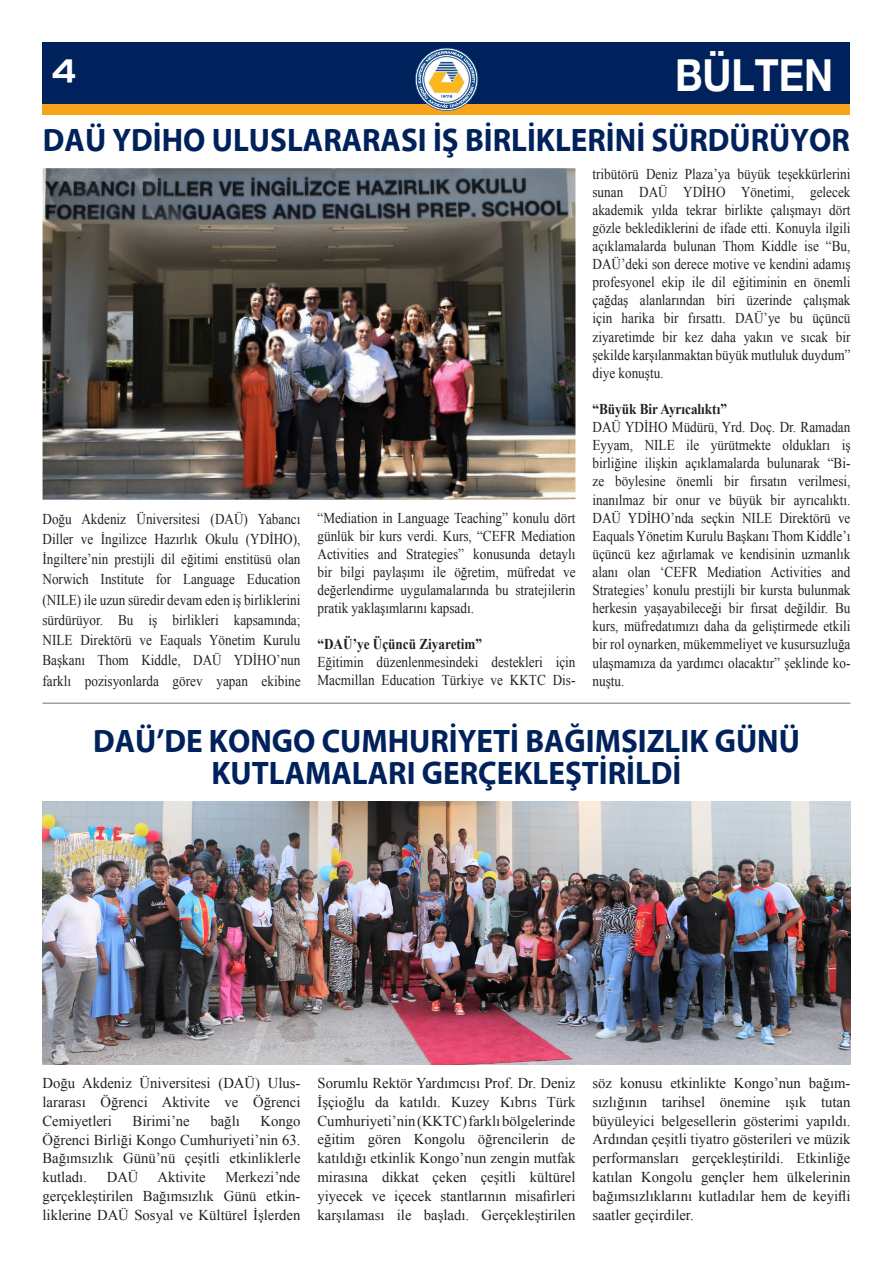
<style>
.page{position:relative;width:893px;height:1263px;background:#fff}
.page>*{position:absolute;margin:0;border:0;box-sizing:border-box;transform-origin:0 0}
.t1{font:700 44.1px "Helvetica Neue EMU";color:#fff;scale:.89 1}
.t2{font:700 32.7px/31.5px "Myriad EMU";color:#00225c;text-align:center;scale:.95 1}
.t3{font:31.5px "Handel EMU";color:#fff}
.t4{font:15px/18.1px "Times New Roman";color:#231f20;text-align:justify;scale:.88 1}
.t5{font:15px/18.9px "Times New Roman";color:#231f20;text-align:justify}
.t6{font:700 15px "Times New Roman";color:#231f20;scale:.88 1}
</style>
<div class="page">
<div style="left:43px;top:43px;width:807px;height:72px;background:#f9a31b"></div>
<div style="left:43px;top:43px;width:807px;height:61px;background:#00225c"></div>
<svg style="left:415px;top:48px;width:63px;height:63px"></svg>
<hr style="left:43px;top:702px;width:807px;height:2px;background:#939598">
<img style="left:43px;top:168px;width:532px;height:332px">
<img style="left:43px;top:801px;width:807px;height:264px">
<p class="t3" style="left:52px;top:52px;width:26px">4</p>
<p class="t1" style="left:675px;top:48px;width:179px">BÜLTEN</p>
<p class="t2" style="left:43px;top:125px;width:851px">DAÜ YDİHO ULUSLARARASI İŞ BİRLİKLERİNİ SÜRDÜRÜYOR</p>
<p class="t4" style="left:43px;top:508px;width:295px;line-height:20.2px">Doğu Akdeniz Üniversitesi (DAÜ) Yabancı Diller ve İngilizce Hazırlık Okulu (YDİHO), İngiltere’nin prestijli dil eğitimi enstitüsü olan Norwich Institute for Language Education (NILE) ile uzun süredir devam eden iş birliklerini sürdürüyor. Bu iş birlikleri kapsamında; NILE Direktörü ve Eaquals Yönetim Kurulu Başkanı Thom Kiddle, DAÜ YDİHO’nun farklı pozisyonlarda görev yapan ekibine</p>
<p class="t4" style="left:317px;top:509px;width:295px">“Mediation in Language Teaching” konulu dört günlük bir kurs verdi. Kurs, “CEFR Mediation Activities and Strategies” konusunda detaylı bir bilgi paylaşımı ile öğretim, müfredat ve değerlendirme uygulamalarında bu stratejilerin pratik yaklaşımlarını kapsadı.</p>
<p class="t6" style="left:317px;top:634px;width:189px">“DAÜ’ye Üçüncü Ziyaretim”</p>
<p class="t4" style="left:317px;top:653px;width:295px">Eğitimin düzenlenmesindeki destekleri için<br>Macmillan Education Türkiye ve KKTC Dis-</p>
<p class="t4" style="left:592px;top:164px;width:295px">tribütörü Deniz Plaza’ya büyük teşekkürlerini sunan DAÜ YDİHO Yönetimi, gelecek akademik yılda tekrar birlikte çalışmayı dört gözle beklediklerini de ifade etti. Konuyla ilgili açıklamalarda bulunan Thom Kiddle ise “Bu, DAÜ’deki son derece motive ve kendini adamış profesyonel ekip ile dil eğitiminin en önemli çağdaş alanlarından biri üzerinde çalışmak için harika bir fırsattı. DAÜ’ye bu üçüncü ziyaretimde bir kez daha yakın ve sıcak bir şekilde karşılanmaktan büyük mutluluk duydum” diye konuştu.</p>
<p class="t6" style="left:592px;top:399px;width:154px">“Büyük Bir Ayrıcalıktı”</p>
<p class="t4" style="left:592px;top:418px;width:295px">DAÜ YDİHO Müdürü, Yrd. Doç. Dr. Ramadan Eyyam, NILE ile yürütmekte oldukları iş birliğine ilişkin açıklamalarda bulunarak “Bi&shy;ze böylesine önemli bir fırsatın verilmesi, inanılmaz bir onur ve büyük bir ayrıcalıktı.<br>DAÜ YDİHO’nda seçkin NILE Direktörü ve Eaquals Yönetim Kurulu Başkanı Thom Kiddle’ı üçüncü kez ağırlamak ve kendisinin uzmanlık alanı olan ‘CEFR Mediation Activities and Strategies’ konulu prestijli bir kursta bulunmak herkesin yaşayabileceği bir fırsat değildir. Bu kurs, müfredatımızı daha da geliştirmede etkili bir rol oynarken, mükemmeliyet ve kusursuzluğa ulaşmamıza da yardımcı olacaktır” şeklinde ko&shy;nuştu.</p>
<p class="t2" style="left:93px;top:726px;width:746px">DAÜ’DE KONGO CUMHURİYETİ BAĞIMSIZLIK GÜNÜ<br>KUTLAMALARI GERÇEKLEŞTİRİLDİ</p>
<p class="t5" style="left:43px;top:1073px;width:259px">Doğu Akdeniz Üniversitesi (DAÜ) Ulus&shy;lararası Öğrenci Aktivite ve Öğrenci Cemiyetleri</p>
<p class="t5" style="left:133px;top:1111px;width:59px">Birimi’ne</p>
<p class="t5" style="left:210px;top:1111px;width:31px">bağlı</p>
<p class="t5" style="left:43px;top:1111px;width:259px;text-indent:218px">Kongo Öğrenci Birliği Kongo Cumhuriyeti’nin 63.<br>Bağımsızlık Günü’nü çeşitli etkinliklerle kutladı.</p>
<p class="t5" style="left:107px;top:1167px;width:33px">DAÜ</p>
<p class="t5" style="left:157px;top:1167px;width:50px">Aktivite</p>
<p class="t5" style="left:43px;top:1167px;width:259px;text-indent:183px">Merkezi’nde gerçekleştirilen Bağımsızlık Günü etkin&shy;liklerine DAÜ Sosyal ve Kültürel İşlerden</p>
<p class="t5" style="left:317px;top:1073px;width:259px">Sorumlu Rektör Yardımcısı Prof. Dr. Deniz İşçioğlu da katıldı. Kuzey Kıbrıs Türk Cumhuriyeti’nin (KKTC) farklı bölgelerinde eğitim gören Kongolu öğrencilerin de katıldığı etkinlik Kongo’nun zengin mutfak mirasına dikkat çeken çeşitli kültürel yiyecek ve içecek stantlarının misafirleri karşılaması ile başladı. Gerçekleştirilen</p>
<p class="t5" style="left:592px;top:1073px;width:260px">söz konusu etkinlikte Kongo’nun bağım&shy;sızlığının tarihsel önemine ışık tutan büyüleyici belgesellerin gösterimi yapıldı.<br>Ardından çeşitli tiyatro gösterileri ve müzik performansları gerçekleştirildi. Etkinliğe katılan Kongolu gençler hem ülkelerinin bağımsızlıklarını kutladılar hem de keyifli saatler geçirdiler.</p>
</div>
